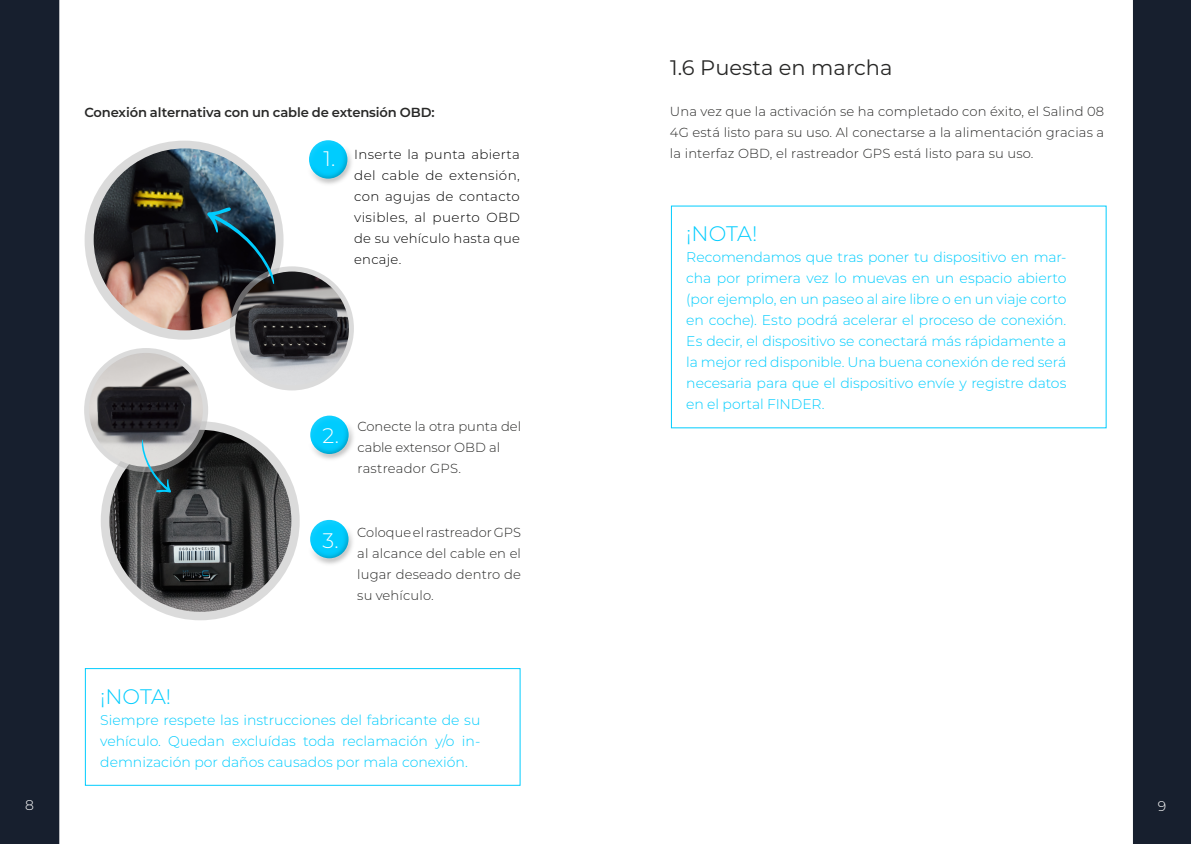
<style>
.page{position:relative;width:1191px;height:844px;background:#fff}
.page>*{position:absolute;margin:0;border:0;box-sizing:border-box;transform-origin:0 0}
.t1{font:21px "Montserrat";color:#282827}
.t2{font:300 21px "Montserrat";letter-spacing:-.01em;color:#00ccfe}
.t3{font:300 21px "Montserrat";color:#fff}
.t4{font:300 14px/21px "Montserrat";color:#00ccfe;text-align:justify}
.t5{font:300 14px "Montserrat";color:#fff}
.t6{font:300 13.12px/21px "Montserrat";letter-spacing:.01em;color:#282827;text-align:justify}
.t7{font:300 13.12px/21px "Montserrat";letter-spacing:.02em;color:#000;text-align:justify}
.t8{font:600 13.12px "Montserrat";letter-spacing:-.01em;color:#282827}
</style>
<div class="page">
<img style="left:0;top:0;width:1190px;height:843px">
<svg style="left:101px;top:421px;width:199px;height:199px;background:#d7d7d7"></svg>
<img style="left:109px;top:429px;width:182px;height:182px;border-radius:91px">
<div style="left:85px;top:141px;width:198px;height:198px;background:#dbdbdb;border-radius:50%"></div>
<img style="left:94px;top:148px;width:182px;height:182px;border-radius:91px">
<svg style="left:230px;top:266px;width:124px;height:124px;background:#cecece"></svg>
<img style="left:235px;top:271px;width:114px;height:114px;border-radius:57px">
<svg style="left:84px;top:348px;width:124px;height:124px;background:#c6c6c6"></svg>
<img style="left:89px;top:353px;width:114px;height:113px;border-radius:57px">
<svg style="left:207px;top:207px;width:67px;height:77px;background:#192f3b"></svg>
<svg style="left:141px;top:439px;width:30px;height:53px;background:#7f9296"></svg>
<div style="left:301px;top:132px;width:47px;height:38px;background:#fff"></div>
<div style="left:305px;top:143px;width:51px;height:44px;background:#000;opacity:.31"></div>
<div style="left:302px;top:407px;width:47px;height:38px;background:#fff"></div>
<div style="left:306px;top:418px;width:51px;height:44px;background:#000;opacity:.31"></div>
<div style="left:302px;top:511px;width:47px;height:38px;background:#fff"></div>
<div style="left:306px;top:523px;width:51px;height:43px;background:#000;opacity:.31"></div>
<div style="left:85px;top:668px;width:435px;height:117px;border:1px solid #00ccfe"></div>
<p class="t8" style="left:84px;top:103px;width:352px">Conexión alternativa con un cable de extensión OBD:</p>
<p class="t7" style="left:354px;top:143px;width:167px">Inserte la punta abierta del cable de extensión, con agujas de contacto visibles, al puerto OBD de su vehículo hasta que encaje.</p>
<h1 class="t3" style="left:323px;top:144px;width:14px">1.</h1>
<h1 class="t3" style="left:322px;top:420px;width:18px">2.</h1>
<p class="t6" style="left:357px;top:415px;width:165px;text-align:left">Conecte la otra punta del cable extensor OBD al rastreador GPS.</p>
<h1 class="t3" style="left:322px;top:526px;width:18px">3.</h1>
<p class="t6" style="left:357px;top:521px;width:165px">Coloque el rastreador GPS al alcance del cable en el lugar deseado dentro de su vehículo.</p>
<h1 class="t2" style="left:100px;top:682px;width:72px">¡NOTA!</h1>
<p class="t4" style="left:100px;top:708px;width:381px">Siempre respete las instrucciones del fabricante de su vehículo. Quedan excluídas toda reclamación y/o in&shy;demnización por daños causados por mala conexión.</p>
<h1 class="t1" style="left:670px;top:53px;width:224px">1.6 Puesta en marcha</h1>
<p class="t6" style="left:670px;top:101px;width:436px">Una vez que la activación se ha completado con éxito, el Salind 08<br>4G está listo para su uso. Al conectarse a la alimentación gracias a la interfaz OBD, el rastreador GPS está listo para su uso.</p>
<h1 class="t2" style="left:686px;top:219px;width:72px">¡NOTA!</h1>
<p class="t4" style="left:686px;top:246px;width:382px">Recomendamos que tras poner tu dispositivo en mar&shy;cha por primera vez lo muevas en un espacio abierto (por ejemplo, en un paseo al aire libre o en un viaje corto en coche). Esto podrá acelerar el proceso de conexión.<br>Es decir, el dispositivo se conectará más rápidamente a la mejor red disponible. Una buena conexión de red será necesaria para que el dispositivo envíe y registre datos en el portal FINDER.</p>
<p class="t5" style="left:25px;top:795px;width:10px">8</p>
<p class="t5" style="left:1157px;top:795px;width:10px">9</p>
</div>
